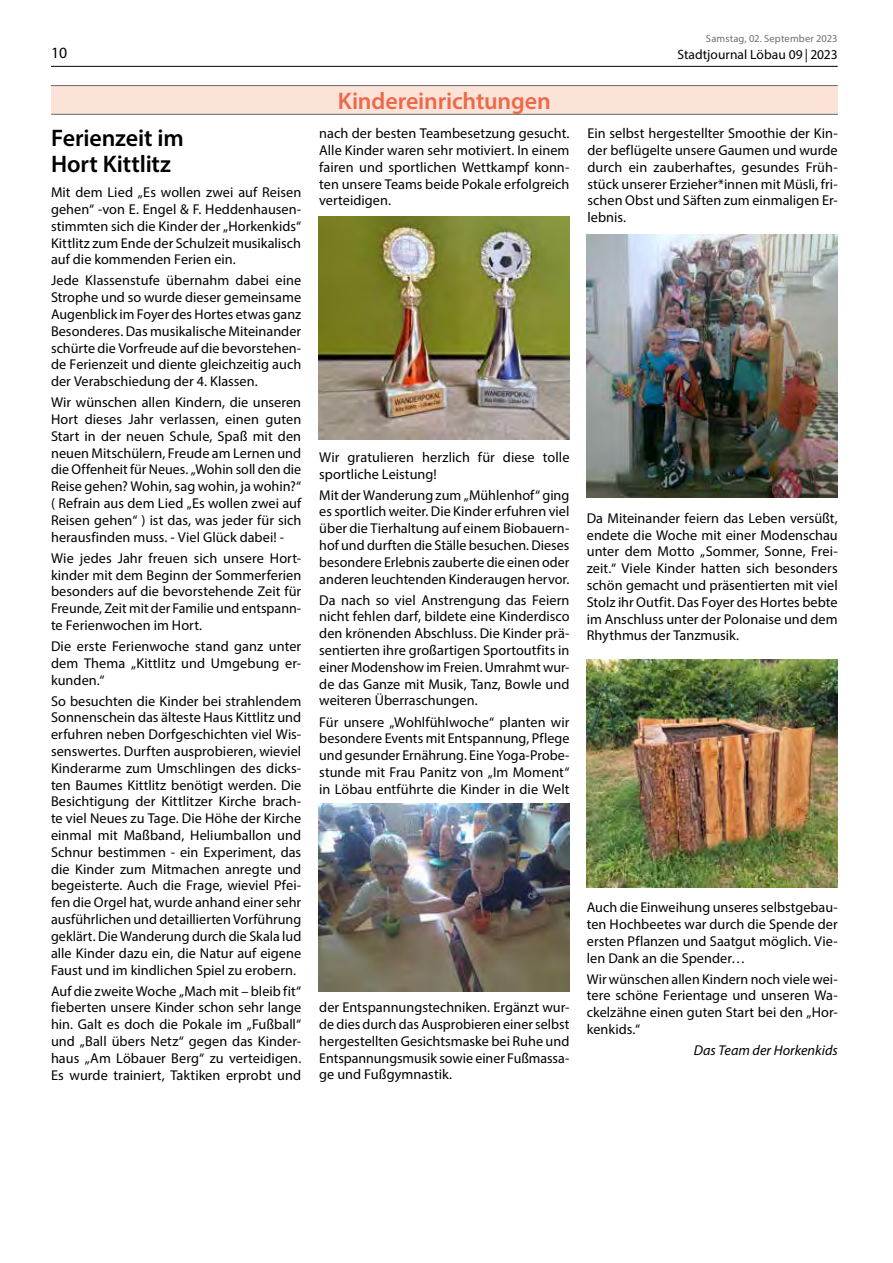
<style>
.page{position:relative;width:893px;height:1263px;background:#fff}
.page>*{position:absolute;margin:0;border:0;box-sizing:border-box;transform-origin:0 0}
.t1{font:600 24px/26.2px "Myriad Pro";letter-spacing:-.005em;color:#000}
.t2{font:600 24px "Myriad Pro";letter-spacing:-.01em;color:#ed694b}
.t3{font:15.75px "Myriad Pro";color:#000}
.t4{font:14.25px/16.8px "Myriad Pro";letter-spacing:.005em;color:#000;text-align:justify}
.t5{font:italic 14.25px "Myriad Pro";color:#000}
.t6{font:13.5px "Myriad Pro";color:#000}
.t7{font:10.5px "Myriad Pro";letter-spacing:.015em;color:#706f6f}
</style>
<div class="page">
<hr style="left:51px;top:66px;width:787px;height:1px;background:#000">
<div style="left:51px;top:85px;width:787px;height:29px;background:#fce3d7"></div>
<hr style="left:51px;top:85px;width:787px;height:1px;background:#706f6f">
<hr style="left:51px;top:114px;width:787px;height:1px;background:#706f6f">
<img style="left:587px;top:659px;width:251px;height:228px">
<img style="left:587px;top:235px;width:251px;height:263px">
<img style="left:319px;top:217px;width:251px;height:222px">
<img style="left:319px;top:804px;width:251px;height:188px">
<p class="t3" style="left:51px;top:43px;width:18px">10</p>
<h1 class="t1" style="left:51px;top:124px;width:134px">Ferienzeit im<br>Hort Kittlitz</h1>
<p class="t4" style="left:51px;top:184px;width:252px">Mit dem Lied „Es wollen zwei auf Reisen gehen“ -von E. Engel &amp; F. Heddenhausen&shy;stimmten sich die Kinder der „Horkenkids“ Kittlitz zum Ende der Schulzeit musikalisch auf die kommenden Ferien ein.</p>
<p class="t4" style="left:51px;top:272px;width:252px">Jede Klassenstufe übernahm dabei eine Strophe und so wurde dieser gemeinsame Augenblick im Foyer des Hortes etwas ganz Besonderes. Das musikalische Miteinander schürte die Vorfreude auf die bevorstehen&shy;de Ferienzeit und diente gleichzeitig auch der Verabschiedung der 4. Klassen.</p>
<p class="t4" style="left:51px;top:394px;width:252px">Wir wünschen allen Kindern, die unseren Hort dieses Jahr verlassen, einen guten Start in der neuen Schule, Spaß mit den neuen Mitschülern, Freude am Lernen und die Offenheit für Neues. „Wohin soll den die Reise gehen? Wohin, sag wohin, ja wohin?“ ( Refrain aus dem Lied „Es wollen zwei auf Reisen gehen“ ) ist das, was jeder für sich herausfinden muss. - Viel Glück dabei! -</p>
<p class="t4" style="left:51px;top:549px;width:252px">Wie jedes Jahr freuen sich unsere Hort&shy;kinder mit dem Beginn der Sommerferien besonders auf die bevorstehende Zeit für Freunde, Zeit mit der Familie und entspann&shy;te Ferienwochen im Hort.</p>
<p class="t4" style="left:51px;top:638px;width:252px">Die erste Ferienwoche stand ganz unter dem Thema „Kittlitz und Umgebung er&shy;kunden.“</p>
<p class="t4" style="left:51px;top:692px;width:252px">So besuchten die Kinder bei strahlendem Sonnenschein das älteste Haus Kittlitz und erfuhren neben Dorfgeschichten viel Wis&shy;senswertes. Durften ausprobieren, wieviel Kinderarme zum Umschlingen des dicks&shy;ten Baumes Kittlitz benötigt werden. Die Besichtigung der Kittlitzer Kirche brach&shy;te viel Neues zu Tage. Die Höhe der Kirche einmal mit Maßband, Heliumballon und Schnur bestimmen - ein Experiment, das die Kinder zum Mitmachen anregte und begeisterte. Auch die Frage, wieviel Pfei&shy;fen die Orgel hat, wurde anhand einer sehr ausführlichen und detaillierten Vorführung geklärt. Die Wanderung durch die Skala lud alle Kinder dazu ein, die Natur auf eigene Faust und im kindlichen Spiel zu erobern.</p>
<p class="t4" style="left:51px;top:982px;width:252px">Auf die zweite Woche „Mach mit – bleib fit“ fieberten unsere Kinder schon sehr lange hin. Galt es doch die Pokale im „Fußball“ und „Ball übers Netz“ gegen das Kinder&shy;haus „Am Löbauer Berg“ zu verteidigen.<br>Es wurde trainiert, Taktiken erprobt und</p>
<h1 class="t2" style="left:338px;top:85px;width:214px">Kindereinrichtungen</h1>
<p class="t4" style="left:319px;top:125px;width:252px">nach der besten Teambesetzung gesucht.<br>Alle Kinder waren sehr motiviert. In einem fairen und sportlichen Wettkampf konn&shy;ten unsere Teams beide Pokale erfolgreich verteidigen.</p>
<p class="t4" style="left:319px;top:448px;width:252px">Wir gratulieren herzlich für diese tolle sportliche Leistung!</p>
<p class="t4" style="left:319px;top:486px;width:252px">Mit der Wanderung zum „Mühlenhof“ ging es sportlich weiter. Die Kinder erfuhren viel über die Tierhaltung auf einem Biobauern&shy;hof und durften die Ställe besuchen. Dieses besondere Erlebnis zauberte die einen oder anderen leuchtenden Kinderaugen hervor.</p>
<p class="t4" style="left:319px;top:591px;width:252px">Da nach so viel Anstrengung das Feiern nicht fehlen darf, bildete eine Kinderdisco den krönenden Abschluss. Die Kinder prä&shy;sentierten ihre großartigen Sportoutfits in einer Modenshow im Freien. Umrahmt wur&shy;de das Ganze mit Musik, Tanz, Bowle und weiteren Überraschungen.</p>
<p class="t4" style="left:319px;top:713px;width:252px">Für unsere „Wohlfühlwoche“ planten wir besondere Events mit Entspannung, Pflege und gesunder Ernährung. Eine Yoga-Probe&shy;stunde mit Frau Panitz von „Im Moment“ in Löbau entführte die Kinder in die Welt</p>
<p class="t4" style="left:319px;top:999px;width:252px">der Entspannungstechniken. Ergänzt wur&shy;de dies durch das Ausprobieren einer selbst hergestellten Gesichtsmaske bei Ruhe und Entspannungsmusik sowie einer Fußmassa&shy;ge und Fußgymnastik.</p>
<p class="t7" style="left:706px;top:32px;width:133px">Samstag, 02. September 2023</p>
<p class="t6" style="left:677px;top:46px;width:162px">Stadtjournal Löbau 09 | 2023</p>
<p class="t4" style="left:587px;top:125px;width:252px">Ein selbst hergestellter Smoothie der Kin&shy;der beflügelte unsere Gaumen und wurde durch ein zauberhaftes, gesundes Früh&shy;stück unserer Erzieher*innen mit Müsli, fri&shy;schen Obst und Säften zum einmaligen Er&shy;lebnis.</p>
<p class="t4" style="left:587px;top:509px;width:252px">Da Miteinander feiern das Leben versüßt, endete die Woche mit einer Modenschau unter dem Motto „Sommer, Sonne, Frei&shy;zeit.“ Viele Kinder hatten sich besonders schön gemacht und präsentierten mit viel Stolz ihr Outfit. Das Foyer des Hortes bebte im Anschluss unter der Polonaise und dem Rhythmus der Tanzmusik.</p>
<p class="t4" style="left:587px;top:899px;width:252px">Auch die Einweihung unseres selbstgebau&shy;ten Hochbeetes war durch die Spende der ersten Pflanzen und Saatgut möglich. Vie&shy;len Dank an die Spender…</p>
<p class="t4" style="left:587px;top:970px;width:252px">Wir wünschen allen Kindern noch viele wei&shy;tere schöne Ferientage und unseren Wa&shy;ckelzähne einen guten Start bei den „Hor&shy;kenkids.“</p>
<p class="t5" style="left:694px;top:1041px;width:145px">Das Team der Horkenkids</p>
</div>
